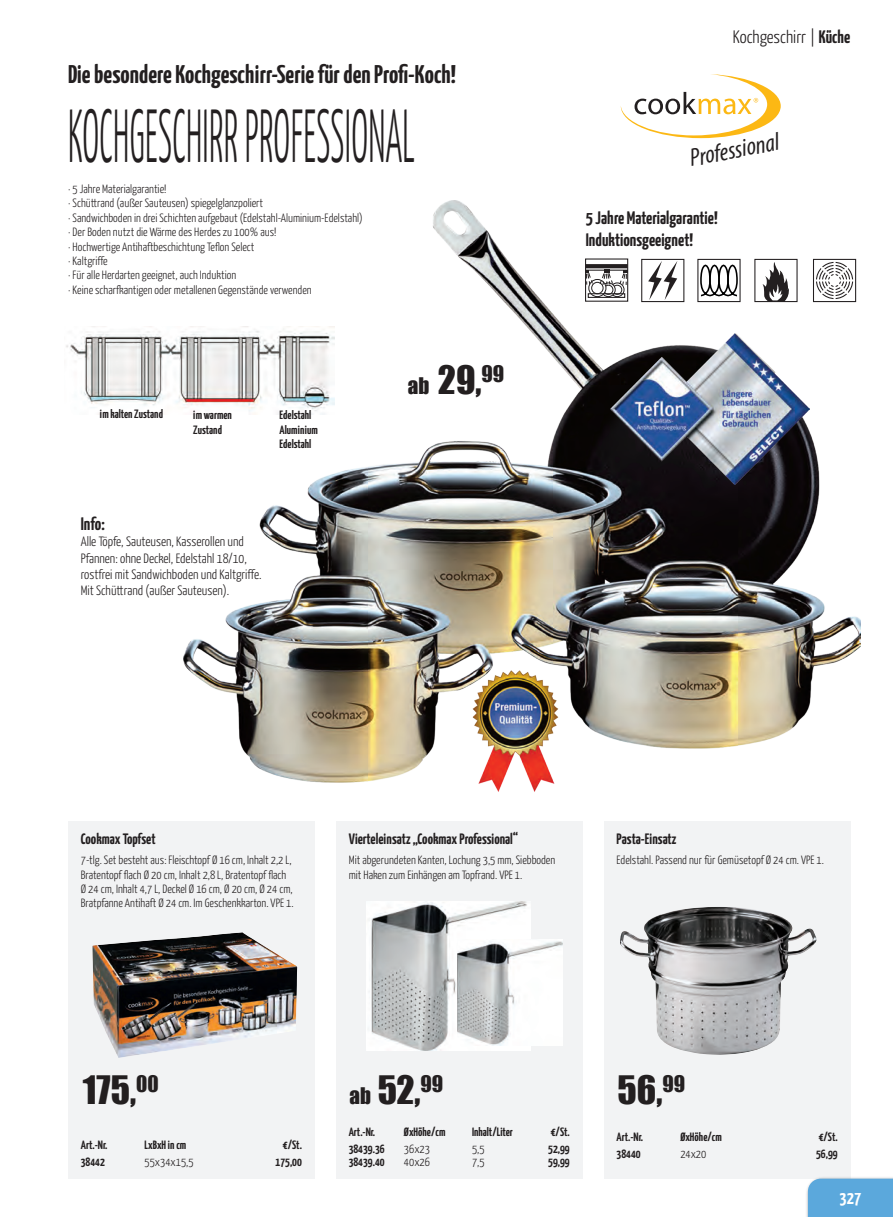
<style>
.page{position:relative;width:893px;height:1217px;background:#fff}
.page>*{position:absolute;margin:0;border:0;box-sizing:border-box;transform-origin:0 0}
.t1{font:300 75px "Yanone Kaffeesatz";letter-spacing:.01em;color:#231f20;scale:.5 1}
.Preisklinker{font:36px "Impact";color:#231f20}
.t2{font:700 25.5px "Yanone Kaffeesatz";color:#231f20}
.t3{font:italic condensed 25.2px "Myriad Pro";color:#231f20}
.Preisklinker-2{font:21px "Impact";color:#231f20}
.t4{font:700 18px/21.6px "Yanone Kaffeesatz";color:#231f20}
.t5{font:300 18px "Yanone Kaffeesatz";color:#231f20}
.t6{font:700 18px "Yanone Kaffeesatz";color:#fff}
.t7{font:700 15px "Yanone Kaffeesatz";color:#231f20}
.t8{font:300 13.5px/16.2px "Yanone Kaffeesatz";color:#231f20}
.Fließtext_ohne_Silbe{font:300 12px/14.4px "Yanone Kaffeesatz";color:#231f20}
.Tabelle_Kopf{font:700 12px/14.4px "Yanone Kaffeesatz";color:#231f20}
.Tabelle_Körper_Fett{font:700 12px "Yanone Kaffeesatz";color:#231f20}
.Tabelle_Körper{font:300 12px "Yanone Kaffeesatz";color:#231f20}
.s1{font-weight:700}
</style>
<div class="page">
<div style="left:336px;top:821px;width:247px;height:357px;background:#f2f3f4"></div>
<div style="left:604px;top:821px;width:246px;height:357px;background:#f2f3f4"></div>
<div style="left:68px;top:821px;width:247px;height:357px;background:#f2f3f4"></div>
<img style="left:93px;top:932px;width:204px;height:125px">
<img style="left:184px;top:200px;width:676px;height:592px">
<img style="left:610px;top:333px;width:200px;height:151px">
<svg style="left:621px;top:74px;width:160px;height:64px"></svg>
<svg style="left:587px;top:260px;width:39px;height:40px"></svg>
<div style="left:585px;top:258px;width:43px;height:44px;border:1px solid #231f20"></div>
<svg style="left:610px;top:283px;width:14px;height:13px"></svg>
<div style="left:610px;top:282px;width:14px;height:15px;border:1px solid #231f20;border-radius:50%"></div>
<svg style="left:613px;top:285px;width:9px;height:9px"></svg>
<div style="left:612px;top:285px;width:10px;height:9px;border:1px solid #231f20;border-radius:50%"></div>
<div style="left:601px;top:282px;width:14px;height:15px;border:1px solid #231f20;border-radius:50%"></div>
<svg style="left:604px;top:285px;width:9px;height:9px"></svg>
<div style="left:604px;top:285px;width:9px;height:9px;border:1px solid #231f20;border-radius:50%"></div>
<svg style="left:589px;top:279px;width:17px;height:17px"></svg>
<div style="left:589px;top:279px;width:17px;height:18px;border:1px solid #231f20;border-radius:50%"></div>
<div style="left:592px;top:282px;width:11px;height:12px;background:#fff;border-radius:50%"></div>
<div style="left:591px;top:282px;width:12px;height:12px;border:1px solid #231f20;border-radius:50%"></div>
<div style="left:588px;top:293px;width:37px;height:5px;border:1px solid #231f20"></div>
<svg style="left:586px;top:264px;width:42px;height:4px"></svg>
<hr style="left:586px;top:269px;width:42px;height:2px;background:#231f20">
<svg style="left:585px;top:270px;width:8px;height:15px"></svg>
<svg style="left:620px;top:270px;width:8px;height:15px"></svg>
<svg style="left:600px;top:269px;width:13px;height:16px"></svg>
<div style="left:642px;top:259px;width:42px;height:42px;background:#fff"></div>
<div style="left:641px;top:259px;width:43px;height:43px;border:1px solid #231f20"></div>
<svg style="left:648px;top:261px;width:29px;height:39px"></svg>
<div style="left:698px;top:259px;width:42px;height:42px;background:#fff"></div>
<div style="left:697px;top:259px;width:44px;height:43px;border:1px solid #231f20"></div>
<svg style="left:700px;top:265px;width:38px;height:32px"></svg>
<div style="left:755px;top:259px;width:42px;height:42px;background:#fff"></div>
<div style="left:754px;top:259px;width:44px;height:43px;border:1px solid #231f20"></div>
<svg style="left:762px;top:262px;width:27px;height:39px"></svg>
<div style="left:813px;top:259px;width:43px;height:42px;background:#fff"></div>
<div style="left:813px;top:259px;width:43px;height:43px;border:1px solid #231f20"></div>
<div style="left:816px;top:262px;width:37px;height:37px;border:1px solid #231f20;border-radius:50%"></div>
<hr style="left:833px;top:261px;width:3px;height:39px;background:#fff">
<hr style="left:815px;top:279px;width:39px;height:2px;background:#fff">
<svg style="left:818px;top:263px;width:33px;height:36px"></svg>
<img style="left:620px;top:907px;width:196px;height:147px">
<img style="left:367px;top:901px;width:164px;height:148px">
<img style="left:457px;top:939px;width:105px;height:105px">
<img style="left:66px;top:326px;width:269px;height:88px">
<div style="left:805px;top:1175px;width:88px;height:41px;background:#231f20;opacity:.75"></div>
<div style="left:808px;top:1178px;width:85px;height:39px;background:#5ba8dc"></div>
<p class="t2" style="left:68px;top:56px;width:389px">Die besondere Kochgeschirr-Serie für den Profi-Koch!</p>
<p class="t1" style="left:68px;top:90px;width:695px">KOCHGESCHIRR PROFESSIONAL</p>
<p class="Fließtext_ohne_Silbe" style="left:68px;top:181px;width:100px">· 5 Jahre Materialgarantie!</p>
<p class="Fließtext_ohne_Silbe" style="left:68px;top:195px;width:197px">· Schüttrand (außer Sauteusen) spiegelglanzpoliert</p>
<p class="Fließtext_ohne_Silbe" style="left:68px;top:210px;width:296px">· Sandwichboden in drei Schichten aufgebaut (Edelstahl-Aluminium-Edelstahl)</p>
<p class="Fließtext_ohne_Silbe" style="left:68px;top:224px;width:210px">· Der Boden nutzt die Wärme des Herdes zu 100% aus!</p>
<p class="Fließtext_ohne_Silbe" style="left:68px;top:239px;width:188px">· Hochwertige Antihaftbeschichtung Teflon Select</p>
<p class="Fließtext_ohne_Silbe" style="left:68px;top:253px;width:41px">· Kaltgriffe</p>
<p class="Fließtext_ohne_Silbe" style="left:68px;top:267px;width:170px">· Für alle Herdarten geeignet, auch Induktion</p>
<p class="Fließtext_ohne_Silbe" style="left:68px;top:282px;width:245px">· Keine scharfkantigen oder metallenen Gegenstände verwenden</p>
<p class="Tabelle_Kopf" style="left:100px;top:406px;width:65px">im kalten Zustand</p>
<p class="Tabelle_Kopf" style="left:193px;top:407px;width:40px">im warmen<br>Zustand</p>
<p class="Tabelle_Kopf" style="left:280px;top:407px;width:33px">Edelstahl</p>
<p class="Tabelle_Kopf" style="left:280px;top:422px;width:40px">Aluminium</p>
<p class="Tabelle_Kopf" style="left:280px;top:436px;width:33px">Edelstahl</p>
<p class="Preisklinker-2" style="left:408px;top:370px;width:23px">ab</p>
<p class="Preisklinker" style="left:438px;top:352px;width:68px">29,<sup>99</sup></p>
<p class="t4" style="left:81px;top:512px;width:25px">Info:</p>
<p class="t8" style="left:81px;top:533px;width:182px">Alle Töpfe, Sauteusen, Kasserollen und Pfannen: ohne Deckel, Edelstahl 18/10, rostfrei mit Sandwichboden und Kaltgriffe.<br>Mit Schüttrand (außer Sauteusen).</p>
<h3 class="t5" style="left:733px;top:25px;width:119px">Kochgeschirr | <span class="s1">Küche</span></h3>
<p class="t3" style="left:687px;top:143px;width:92px;rotate:-11deg">Professional</p>
<p class="t4" style="left:586px;top:206px;width:133px">5 Jahre Materialgarantie!<br>Induktionsgeeignet!</p>
<p class="t7" style="left:81px;top:827px;width:76px">Cookmax Topfset</p>
<p class="t7" style="left:349px;top:827px;width:171px">Vierteleinsatz „Cookmax Professional“</p>
<p class="t7" style="left:617px;top:827px;width:61px">Pasta-Einsatz</p>
<p class="Fließtext_ohne_Silbe" style="left:81px;top:852px;width:214px">7-tlg. Set besteht aus: Fleischtopf Ø 16 cm, Inhalt 2,2 L, Bratentopf flach Ø 20 cm, Inhalt 2,8 L, Bratentopf flach Ø 24 cm, Inhalt 4,7 L, Deckel Ø 16 cm, Ø 20 cm, Ø 24 cm, Bratpfanne Antihaft Ø 24 cm. Im Geschenkkarton. VPE 1.</p>
<p class="Fließtext_ohne_Silbe" style="left:349px;top:852px;width:208px">Mit abgerundeten Kanten, Lochung 3,5 mm, Siebboden mit Haken zum Einhängen am Topfrand. VPE 1.</p>
<p class="Fließtext_ohne_Silbe" style="left:617px;top:852px;width:209px">Edelstahl. Passend nur für Gemüsetopf Ø 24 cm. VPE 1.</p>
<p class="Preisklinker" style="left:83px;top:1061px;width:77px">175,<sup>00</sup></p>
<p class="Tabelle_Kopf" style="left:81px;top:1137px;width:28px">Art.-Nr.</p>
<p class="Tabelle_Kopf" style="left:145px;top:1137px;width:43px">LxBxH in cm</p>
<p class="Tabelle_Kopf" style="left:283px;top:1137px;width:21px">€/St.</p>
<p class="Tabelle_Körper_Fett" style="left:81px;top:1153px;width:26px">38442</p>
<p class="Tabelle_Körper" style="left:145px;top:1154px;width:51px">55x34x15,5</p>
<p class="Tabelle_Körper_Fett" style="left:276px;top:1153px;width:28px">175,00</p>
<p class="Preisklinker-2" style="left:350px;top:1079px;width:23px">ab</p>
<p class="Preisklinker" style="left:378px;top:1062px;width:67px">52,<sup>99</sup></p>
<p class="Tabelle_Kopf" style="left:349px;top:1124px;width:28px">Art.-Nr.</p>
<p class="Tabelle_Kopf" style="left:404px;top:1124px;width:43px">ØxHöhe/cm</p>
<p class="Tabelle_Kopf" style="left:472px;top:1124px;width:42px">Inhalt/Liter</p>
<p class="Tabelle_Kopf" style="left:551px;top:1124px;width:21px">€/St.</p>
<p class="Tabelle_Körper_Fett" style="left:349px;top:1140px;width:37px">38439.36</p>
<p class="Tabelle_Körper" style="left:404px;top:1141px;width:28px">36x23</p>
<p class="Tabelle_Körper" style="left:472px;top:1141px;width:14px">5,5</p>
<p class="Tabelle_Körper_Fett" style="left:548px;top:1140px;width:23px">52,99</p>
<p class="Tabelle_Körper_Fett" style="left:349px;top:1153px;width:37px">38439.40</p>
<p class="Tabelle_Körper" style="left:404px;top:1154px;width:28px">40x26</p>
<p class="Tabelle_Körper" style="left:472px;top:1154px;width:14px">7,5</p>
<p class="Tabelle_Körper_Fett" style="left:548px;top:1153px;width:23px">59,99</p>
<p class="Preisklinker" style="left:618px;top:1061px;width:69px">56,<sup>99</sup></p>
<p class="Tabelle_Kopf" style="left:617px;top:1128px;width:28px">Art.-Nr.</p>
<p class="Tabelle_Kopf" style="left:680px;top:1128px;width:43px">ØxHöhe/cm</p>
<p class="Tabelle_Kopf" style="left:819px;top:1128px;width:21px">€/St.</p>
<p class="Tabelle_Körper_Fett" style="left:617px;top:1144px;width:26px">38440</p>
<p class="Tabelle_Körper" style="left:680px;top:1145px;width:28px">24x20</p>
<p class="Tabelle_Körper_Fett" style="left:816px;top:1144px;width:23px">56,99</p>
<h3 class="t6" style="left:840px;top:1185px;width:23px">327</h3>
</div>
